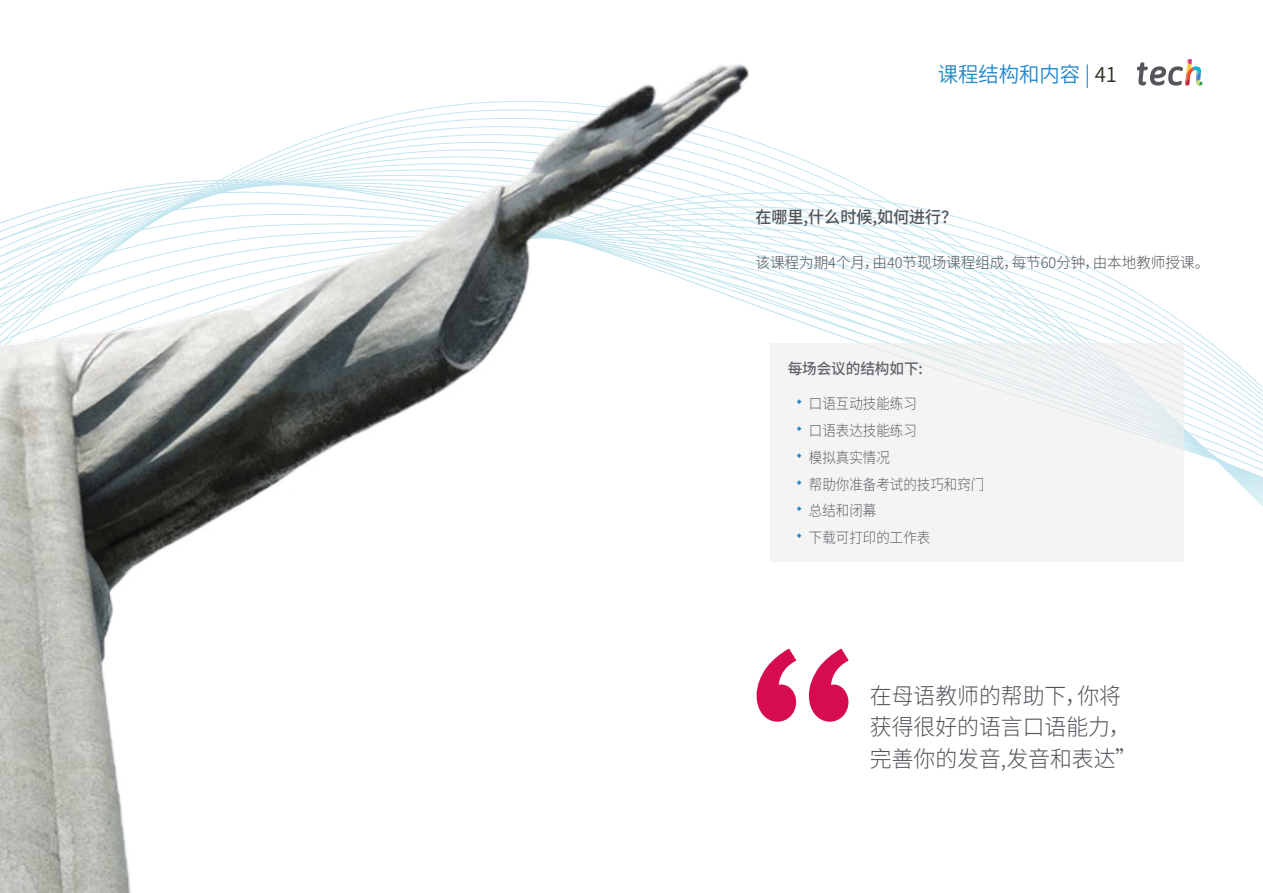
<style>
.page{position:relative;width:1263px;height:893px;background:#fff}
.page>*{position:absolute;margin:0;border:0;box-sizing:border-box;transform-origin:0 0}
.t1{font:300 22.5px/31.5px "Source Han Sans CN";color:#52555b}
.t2{font:21px "Source Han Sans CN";color:#2488c9}
.t3{font:500 16.5px "Source Han Sans CN";color:#52555b}
.t4{font:300 15px/26.7px "Source Han Sans CN";color:#61646a;scale:.9 1}
.t5{font:300 15px "Source Han Sans CN";color:#52555b}
.t6{font:500 15px "Source Han Sans CN";color:#61646a}
.s1{color:#312e20}
</style>
<div class="page">
<svg style="left:1137px;top:59px;width:65px;height:27px"></svg>
<svg style="left:755px;top:141px;width:508px;height:365px"></svg>
<img style="left:0;top:64px;width:755px;height:829px">
<svg style="left:756px;top:648px;width:93px;height:74px"></svg>
<div style="left:770px;top:343px;width:414px;height:219px;background:#f4f4f4"></div>
<h2 class="t2" style="left:938px;top:63px;width:181px">课程结构和内容 | <span class="s1">41</span></h2>
<p class="t3" style="left:755px;top:208px;width:203px">在哪里,什么时候,如何进行？</p>
<p class="t5" style="left:755px;top:254px;width:455px">该课程为期4个月，由40节现场课程组成，每节60分钟，由本地教师授课。</p>
<p class="t6" style="left:788px;top:360px;width:137px">每场会议的结构如下:</p>
<p class="t4" style="left:809px;top:391px;width:196px">口语互动技能练习<br>口语表达技能练习<br>模拟真实情况<br>帮助你准备考试的技巧和窍门总结和闭幕<br>下载可打印的工作表</p>
<h1 class="t1" style="left:870px;top:680px;width:269px">在母语教师的帮助下，你将获得很好的语言口语能力，完善你的发音,发音和表达”</h1>
</div>
